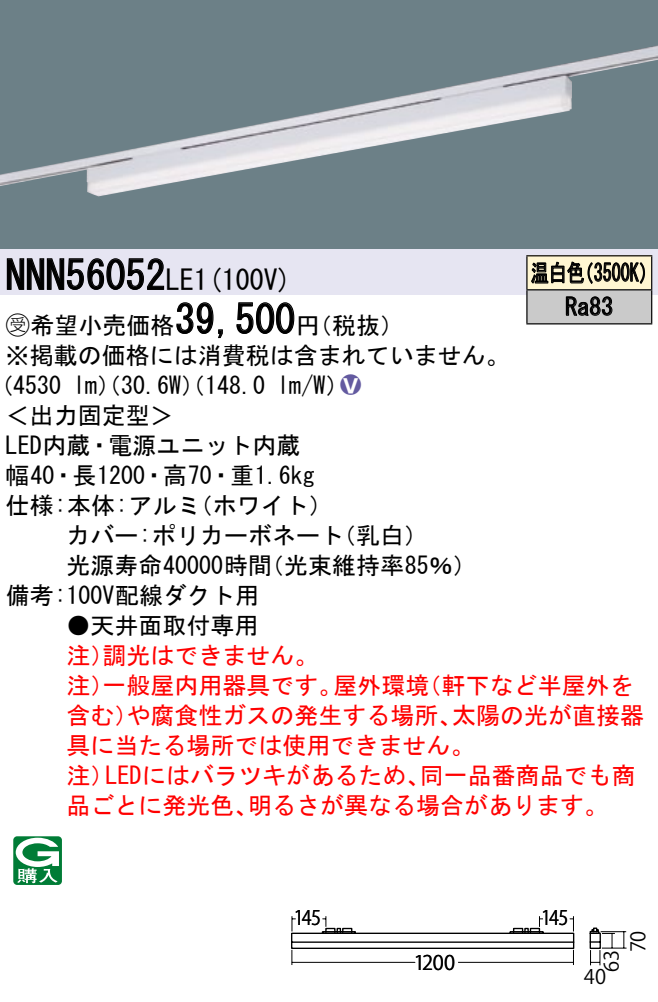
<style>
.page{position:relative;width:658px;height:1002px;background:#fff}
.page>*{position:absolute;margin:0;border:0;box-sizing:border-box;transform-origin:0 0}
.t1{font:40px "MS Gothic";color:#000}
.t2{font:28px "MS Gothic";color:#000}
.t3{font:24px/30px "MS Gothic";color:#000}
.t4{font:24px "MS Gothic";color:#f00}
.t5{font:24px/34px "MS Gothic";color:#000;scale:.75 1}
.t6{font:24px "Ford Classification 1";color:#635aa0}
.t7{font:20px "ATC 436875472 d 44494 e 2 d 522 d 592 d 313330 90 pv RKSJ H";letter-spacing:-.035em;color:#000}
.t8{font:20px "ATC 436875472 d 44494 e 2 d 522 d 592 d 313330 90 pv RKSJ H";letter-spacing:-.035em;color:#000;scale:.9 1}
.s1{font-family:"Ford Classification 1"}
.s2{color:#fff}
</style>
<div class="page">
<div style="left:0;top:0;width:658px;height:249px;background:#6c8087"></div>
<img style="left:0;top:45px;width:658px;height:151px">
<div style="left:0;top:249px;width:658px;height:46px;background:#e6e5f2"></div>
<svg style="left:6px;top:258px;width:159px;height:32px"></svg>
<svg style="left:176px;top:302px;width:47px;height:37px"></svg>
<svg style="left:236px;top:302px;width:59px;height:32px"></svg>
<svg style="left:13px;top:836px;width:49px;height:49px"></svg>
<div style="left:527px;top:256px;width:124px;height:34px;background:#fff6d2"></div>
<div style="left:527px;top:290px;width:124px;height:34px;background:#cacaca"></div>
<hr style="left:526px;top:255px;width:126px;height:1px;background:#000">
<hr style="left:526px;top:256px;width:1px;height:33px;background:#000">
<hr style="left:651px;top:256px;width:1px;height:33px;background:#000">
<hr style="left:526px;top:289px;width:126px;height:1px;background:#000">
<hr style="left:526px;top:290px;width:1px;height:33px;background:#000">
<hr style="left:651px;top:290px;width:1px;height:33px;background:#000">
<hr style="left:526px;top:323px;width:126px;height:1px;background:#000">
<svg style="left:531px;top:261px;width:114px;height:23px"></svg>
<svg style="left:565px;top:296px;width:47px;height:20px"></svg>
<svg style="left:291px;top:916px;width:335px;height:50px"></svg>
<h1 class="t1" style="left:6px;top:255px;width:162px">NNN56052</h1>
<p class="t2" style="left:166px;top:265px;width:127px">LE (1 100 (V</p>
<h1 class="t1" style="left:175px;top:299px;width:121px">39,500</h1>
<p class="t3" style="left:6px;top:310px;width:505px"><span class="s1">B</span>希望小売価格<br>※掲載の価格には消費税は含まれていません。</p>
<p class="t6" style="left:340px;top:372px;width:22px">2<span class="s2">8</span></p>
<p class="t3" style="left:296px;top:310px;width:109px">（円税抜(</p>
<p class="t3" style="left:277px;top:370px;width:73px">l m (W/</p>
<p class="t3" style="left:-11px;top:370px;width:74px">（4530</p>
<p class="t3" style="left:6px;top:400px;width:169px">＜出力固定型&lt;</p>
<p class="t3" style="left:6px;top:430px;width:296px">LED内蔵・電源ユニット内蔵</p>
<p class="t3" style="left:6px;top:460px;width:310px">幅40・長1200・高70・重1.6kg</p>
<p class="t3" style="left:189px;top:490px;width:146px">（ホワイト(</p>
<p class="t3" style="left:73px;top:370px;width:193px">lm）（30.6 ）（W 148.0</p>
<p class="t3" style="left:6px;top:490px;width:196px">仕様:本体:アルミ</p>
<p class="t3" style="left:260px;top:520px;width:218px;text-indent:-193px">カバー:ポリカーボネート<br>（光束維持率85％(</p>
<p class="t3" style="left:332px;top:520px;width:97px">（乳白(</p>
<p class="t3" style="left:6px;top:550px;width:268px;text-indent:61px">光源寿命40000時間備考:100V配線ダクト用</p>
<p class="t3" style="left:66px;top:610px;width:193px">●天井面取付専用</p>
<p class="t4" style="left:102px;top:643px;width:217px">調光はできません。</p>
<p class="t4" style="left:66px;top:643px;width:49px">注）</p>
<p class="t5" style="left:565px;top:256px;width:65px;text-indent:-34px">温白色<br>Ra83</p>
<p class="t5" style="left:575px;top:256px;width:109px">（3500 (K</p>
<p class="t4" style="left:102px;top:673px;width:241px">一般屋内用器具です。</p>
<p class="t4" style="left:333px;top:673px;width:97px">屋外環境</p>
<p class="t4" style="left:417px;top:673px;width:217px">（軒下など半屋外を</p>
<p class="t4" style="left:66px;top:673px;width:49px">注）</p>
<p class="t4" style="left:126px;top:703px;width:337px">や腐食性ガスの発生する場所、</p>
<p class="t4" style="left:452px;top:703px;width:194px">太陽の光が直接器</p>
<p class="t4" style="left:66px;top:703px;width:73px">含む）</p>
<p class="t4" style="left:66px;top:733px;width:409px">具に当たる場所では使用できません。</p>
<p class="t4" style="left:420px;top:763px;width:217px">同一品番商品でも商</p>
<p class="t4" style="left:105px;top:763px;width:326px">LEDにはバラツキがあるため、</p>
<p class="t4" style="left:66px;top:763px;width:49px">注）</p>
<p class="t4" style="left:66px;top:793px;width:193px">品ごとに発光色、</p>
<p class="t4" style="left:248px;top:793px;width:362px">明るさが異なる場合があります。</p>
<p class="t8" style="left:294px;top:906px;width:32px">145</p>
<p class="t7" style="left:414px;top:951px;width:43px">1200</p>
<p class="t8" style="left:541px;top:906px;width:32px">145</p>
<p class="t7" style="left:600px;top:972px;width:23px;rotate:-90deg">63</p>
<p class="t7" style="left:584px;top:965px;width:24px">40</p>
<p class="t7" style="left:627px;top:952px;width:23px;rotate:-90deg">70</p>
</div>
